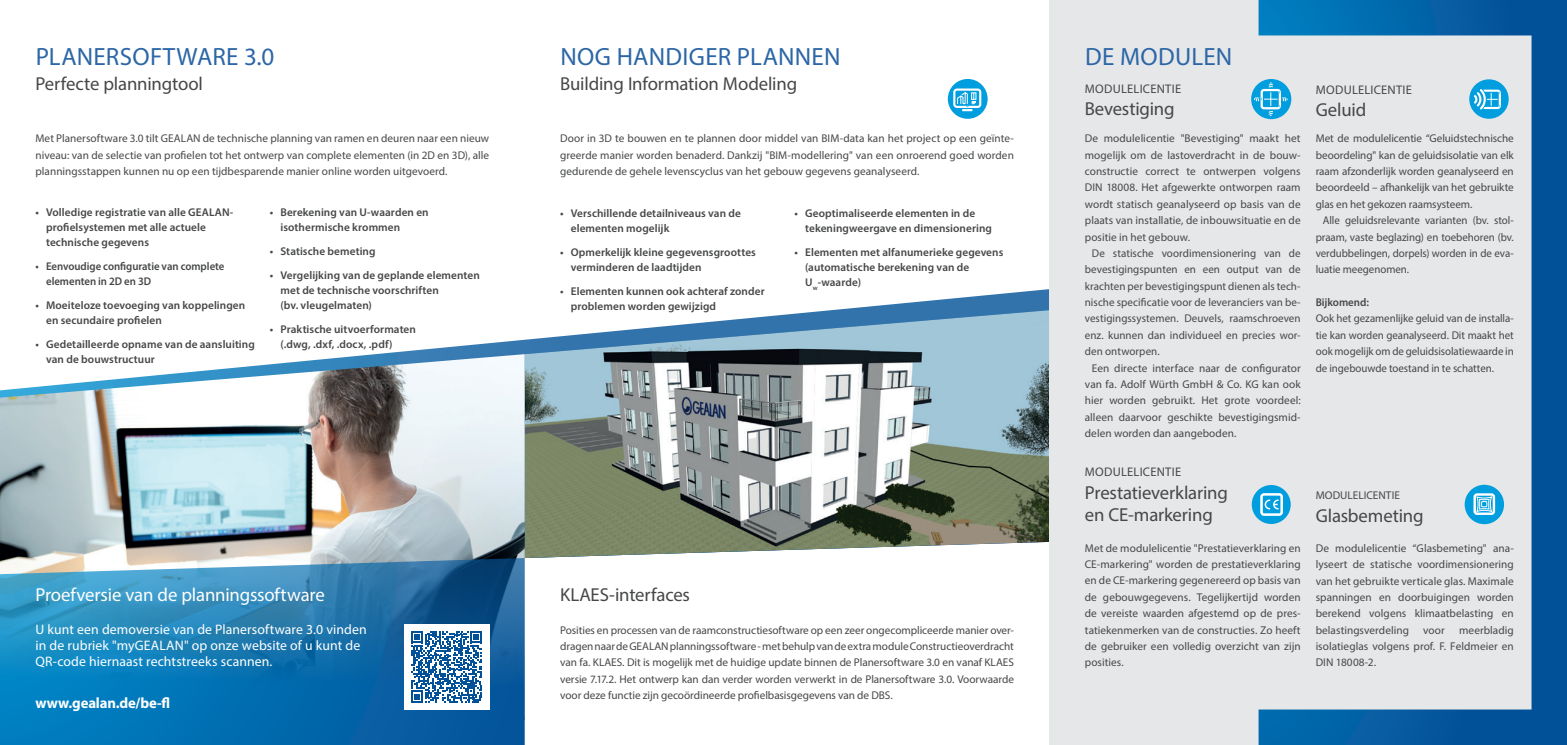
<style>
.page{position:relative;width:1567px;height:745px;background:#fff}
.page>*{position:absolute;margin:0;border:0;box-sizing:border-box;transform-origin:0 0}
.t1{font:25px "Myriad Pro";letter-spacing:.01em;color:#2c66a6}
.t2{font:18.75px/22.5px "Myriad Pro";letter-spacing:-.01em;color:#464748}
.t3{font:18.75px "Myriad Pro";letter-spacing:-.01em;color:#fff}
.t4{font:700 15px "Myriad Pro";letter-spacing:-.01em;color:#fff}
.t5{font:13.75px/16.4px "Myriad Pro";letter-spacing:.01em;color:#fff}
.t6{font:12.5px "Myriad Pro";letter-spacing:.02em;color:#464748}
.t7{font:11.25px/16.4px "Myriad Pro";color:#464748;text-align:justify}
.t8{font:600 11.25px/15px "Myriad Pro";letter-spacing:.005em;color:#464748}
.t9{font:600 11.25px/15px "Myriad Pro";letter-spacing:.005em;color:#464748;scale:.96 1}
</style>
<div class="page">
<svg style="left:378px;top:289px;width:671px;height:285px"></svg>
<img style="left:524px;top:310px;width:525px;height:247px">
<img style="left:0;top:354px;width:524px;height:203px">
<svg style="left:0;top:557px;width:524px;height:187px;background:#227cb3"></svg>
<div style="left:1049px;top:0;width:517px;height:744px;background:#e6e7e9"></div>
<div style="left:404px;top:623px;width:85px;height:86px;background:#fff"></div>
<svg style="left:411px;top:631px;width:71px;height:71px"></svg>
<svg style="left:1250px;top:79px;width:41px;height:40px"></svg>
<svg style="left:1253px;top:84px;width:5px;height:30px"></svg>
<div style="left:947px;top:79px;width:40px;height:40px;background:#009ede;border-radius:50%"></div>
<svg style="left:953px;top:88px;width:28px;height:23px"></svg>
<svg style="left:1258px;top:0;width:308px;height:744px"></svg>
<svg style="left:1464px;top:484px;width:39px;height:40px"></svg>
<div style="left:1473px;top:493px;width:21px;height:21px;border:2px solid #fff;border-radius:2px"></div>
<div style="left:1476px;top:496px;width:15px;height:15px;border:1px solid #fff"></div>
<div style="left:1478px;top:498px;width:11px;height:11px;border:1px solid #fff"></div>
<svg style="left:1474px;top:500px;width:13px;height:7px"></svg>
<svg style="left:1251px;top:484px;width:39px;height:39px"></svg>
<div style="left:1260px;top:493px;width:22px;height:22px;border:3px solid #fff;border-radius:3px"></div>
<svg style="left:1261px;top:495px;width:21px;height:18px"></svg>
<h1 class="t1" style="left:36px;top:41px;width:240px">PLANERSOFTWARE 3.0</h1>
<h2 class="t2" style="left:35px;top:72px;width:169px">Perfecte planningtool</h2>
<p class="t7" style="left:35px;top:130px;width:455px">Met Planersoftware 3.0 tilt GEALAN de technische planning van ramen en deuren naar een nieuw niveau: van de selectie van profielen tot het ontwerp van complete elementen (in 2D en 3D), alle planningsstappen kunnen nu op een tijdbesparende manier online worden uitgevoerd.</p>
<p class="t8" style="left:46px;top:204px;width:189px;text-indent:-11px">• Volledige registratie van alle GEALAN&shy;profielsystemen met alle actuele technische gegevens</p>
<p class="t9" style="left:46px;top:258px;width:187px;text-indent:-11px">• Eenvoudige configuratie van complete elementen in 2D en 3D</p>
<p class="t8" style="left:46px;top:297px;width:201px;text-indent:-11px">• Moeiteloze toevoeging van koppelingen en secundaire profielen</p>
<p class="t8" style="left:46px;top:336px;width:210px;text-indent:-11px">• Gedetailleerde opname van de aansluiting van de bouwstructuur</p>
<p class="t8" style="left:280px;top:204px;width:150px;text-indent:-11px">• Berekening van U-waarden en isothermische krommen</p>
<p class="t8" style="left:270px;top:243px;width:107px">• Statische bemeting</p>
<p class="t8" style="left:280px;top:267px;width:201px;text-indent:-11px">• Vergelijking van de geplande elementen met de technische voorschriften<br>(bv. vleugelmaten)</p>
<p class="t8" style="left:280px;top:321px;width:137px;text-indent:-11px">• Praktische uitvoerformaten (.dwg, .dxf, .docx, .pdf)</p>
<h1 class="t1" style="left:560px;top:41px;width:281px">NOG HANDIGER PLANNEN</h1>
<h2 class="t2" style="left:560px;top:72px;width:238px">Building Information Modeling</h2>
<p class="t7" style="left:560px;top:130px;width:455px">Door in 3D te bouwen en te plannen door middel van BIM-data kan het project op een geïnte&shy;greerde manier worden benaderd. Dankzij "BIM-modellering" van een onroerend goed worden gedurende de gehele levenscyclus van het gebouw gegevens geanalyseerd.</p>
<p class="t8" style="left:570px;top:205px;width:172px;text-indent:-11px">• Verschillende detailniveaus van de elementen mogelijk</p>
<p class="t8" style="left:570px;top:244px;width:187px;text-indent:-11px">• Opmerkelijk kleine gegevensgroottes verminderen de laadtijden</p>
<p class="t8" style="left:570px;top:283px;width:195px;text-indent:-11px">• Elementen kunnen ook achteraf zonder problemen worden gewijzigd</p>
<p class="t8" style="left:805px;top:205px;width:188px;text-indent:-11px">• Geoptimaliseerde elementen in de tekeningweergave en dimensionering</p>
<p class="t8" style="left:805px;top:244px;width:200px;text-indent:-11px">• Elementen met alfanumerieke gegevens (automatische berekening van de<br>U<sub>w</sub>-waarde)</p>
<h2 class="t3" style="left:35px;top:582px;width:291px">Proefversie van de planningssoftware</h2>
<p class="t5" style="left:35px;top:620px;width:333px">U kunt een demoversie van de Planersoftware 3.0 vinden in de rubriek "myGEALAN" op onze website of u kunt de<br>QR-code hiernaast rechtstreeks scannen.</p>
<h3 class="t4" style="left:35px;top:693px;width:136px">www.gealan.de/be-fl</h3>
<h2 class="t2" style="left:560px;top:582px;width:131px">KLAES-interfaces</h2>
<p class="t7" style="left:560px;top:621px;width:455px">Posities en processen van de raamconstructiesoftware op een zeer ongecompliceerde manier over&shy;dragen naar de GEALAN planningssoftware - met behulp van de extra module Constructieoverdracht van fa. KLAES. Dit is mogelijk met de huidige update binnen de Planersoftware 3.0 en vanaf KLAES versie 7.17.2. Het ontwerp kan dan verder worden verwerkt in de Planersoftware 3.0. Voorwaarde voor deze functie zijn gecoördineerde profielbasisgegevens van de DBS.</p>
<h1 class="t1" style="left:1085px;top:41px;width:149px">DE MODULEN</h1>
<p class="t6" style="left:1084px;top:81px;width:98px">MODULELICENTIE</p>
<h2 class="t2" style="left:1084px;top:97px;width:91px">Bevestiging</h2>
<p class="t7" style="left:1084px;top:130px;width:217px">De modulelicentie "Bevestiging" maakt het mogelijk om de lastoverdracht in de bouw&shy;constructie correct te ontwerpen volgens DIN 18008. Het afgewerkte ontworpen raam wordt statisch geanalyseerd op basis van de plaats van installatie, de inbouwsituatie en de positie in het gebouw.</p>
<p class="t7" style="left:1084px;top:244px;width:217px;text-indent:7px">De statische voordimensionering van de bevestigingspunten en een output van de krachten per bevestigingspunt dienen als tech&shy;nische specificatie voor de leveranciers van be&shy;vestigingssystemen. Deuvels, raamschroeven enz. kunnen dan individueel en precies wor&shy;den ontworpen.</p>
<p class="t7" style="left:1084px;top:359px;width:217px;text-indent:7px">Een directe interface naar de configurator van fa. Adolf Würth GmbH &amp; Co. KG kan ook hier worden gebruikt. Het grote voordeel: alleen daarvoor geschikte bevestigingsmid&shy;delen worden dan aangeboden.</p>
<p class="t6" style="left:1084px;top:464px;width:98px">MODULELICENTIE</p>
<h2 class="t2" style="left:1084px;top:480px;width:145px">Prestatieverklaring en CE-markering</h2>
<p class="t7" style="left:1084px;top:539px;width:217px">Met de modulelicentie "Prestatieverklaring en CE-markering" worden de prestatieverklaring en de CE-markering gegenereerd op basis van de gebouwgegevens. Tegelijkertijd worden de vereiste waarden afgestemd op de pres&shy;tatiekenmerken van de constructies. Zo heeft de gebruiker een volledig overzicht van zijn posities.</p>
<p class="t6" style="left:1315px;top:82px;width:98px">MODULELICENTIE</p>
<h2 class="t2" style="left:1315px;top:99px;width:52px">Geluid</h2>
<p class="t7" style="left:1315px;top:130px;width:200px">Met de modulelicentie “Geluidstechnische beoordeling" kan de geluidsisolatie van elk raam afzonderlijk worden geanalyseerd en beoordeeld – afhankelijk van het gebruikte glas en het gekozen raamsysteem.</p>
<p class="t7" style="left:1315px;top:212px;width:200px;text-indent:7px">Alle geluidsrelevante varianten (bv. stol&shy;praam, vaste beglazing) en toebehoren (bv. verdubbelingen, dorpels) worden in de eva&shy;luatie meegenomen.</p>
<p class="t8" style="left:1315px;top:294px;width:55px">Bijkomend:</p>
<p class="t7" style="left:1315px;top:310px;width:200px">Ook het gezamenlijke geluid van de installa&shy;tie kan worden geanalyseerd. Dit maakt het ook mogelijk om de geluidsisolatiewaarde in de ingebouwde toestand in te schatten.</p>
<p class="t7" style="left:1315px;top:486px;width:86px">MODULELICENTIE</p>
<h2 class="t2" style="left:1315px;top:503px;width:109px">Glasbemeting</h2>
<p class="t7" style="left:1315px;top:539px;width:200px">De modulelicentie “Glasbemeting" ana&shy;lyseert de statische voordimensionering van het gebruikte verticale glas. Maximale spanningen en doorbuigingen worden berekend volgens klimaatbelasting en belastingsverdeling</p>
<p class="t7" style="left:1315px;top:621px;width:200px;text-indent:143px">meerbladig isolatieglas volgens prof. F. Feldmeier en DIN 18008-2.</p>
<p class="t7" style="left:1422px;top:621px;width:23px">voor</p>
</div>
